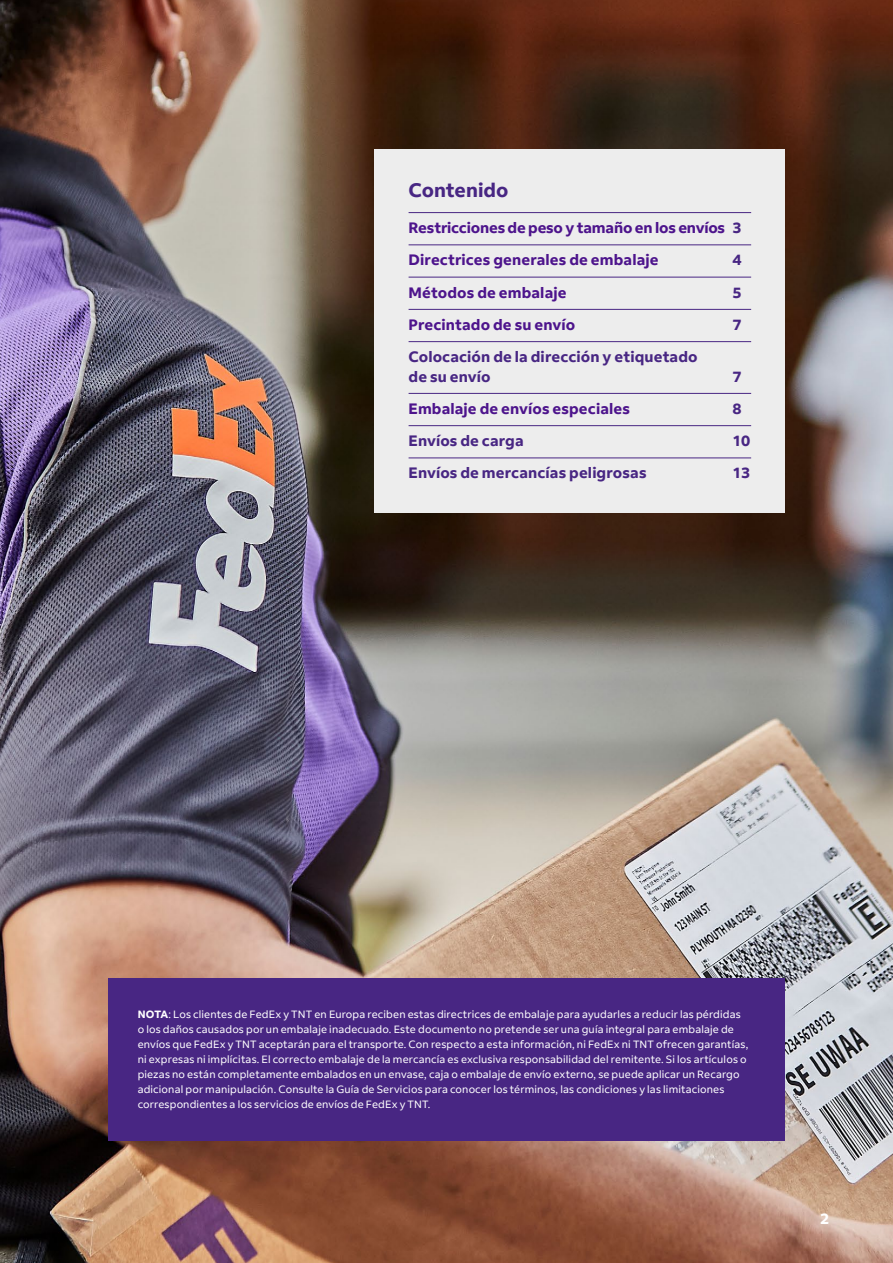
<style>
.page{position:relative;width:893px;height:1263px;background:#fff}
.page>*{position:absolute;margin:0;border:0;box-sizing:border-box;transform-origin:0 0}
.t1{font:700 19.5px "Fed Ex Sans";color:#482683}
.t2{font:700 15px/32.2px "Fed Ex Sans";letter-spacing:.005em;color:#4d148c}
.t3{font:700 15px/19.5px "Fed Ex Sans";letter-spacing:.01em;color:#482683}
.t4{font:700 15px "Fed Ex Sans";color:#fff}
.t5{font:10.5px/15px "Fed Ex Sans";letter-spacing:.015em;color:#fff}
.s1{color:#482683}
.s2{font-weight:700}
</style>
<div class="page">
<img style="left:0;top:0;width:893px;height:1263px">
<div style="left:375px;top:149px;width:410px;height:363px;background:#ededed"></div>
<hr style="left:409px;top:212px;width:342px;height:1px;background:#482683">
<hr style="left:409px;top:245px;width:342px;height:1px;background:#482683">
<hr style="left:409px;top:277px;width:342px;height:1px;background:#482683">
<hr style="left:409px;top:309px;width:342px;height:1px;background:#482683">
<hr style="left:409px;top:341px;width:342px;height:1px;background:#482683">
<hr style="left:409px;top:393px;width:342px;height:1px;background:#482683">
<hr style="left:409px;top:425px;width:342px;height:1px;background:#482683">
<hr style="left:409px;top:458px;width:342px;height:1px;background:#482683">
<div style="left:108px;top:978px;width:677px;height:163px;background:#482683"></div>
<h1 class="t1" style="left:409px;top:178px;width:101px">Contenido</h1>
<h2 class="t2" style="left:409px;top:212px;width:335px">Restricciones de peso y tamaño en los envíos <span class="s1">3<br></span>Directrices generales de embalaje</h2>
<h2 class="t3" style="left:733px;top:250px;width:11px">4</h2>
<h2 class="t2" style="left:409px;top:276px;width:159px">Métodos de embalaje</h2>
<h2 class="t3" style="left:733px;top:283px;width:11px">5</h2>
<h2 class="t2" style="left:409px;top:308px;width:168px">Precintado de su envío</h2>
<h2 class="t3" style="left:733px;top:315px;width:11px">7</h2>
<h2 class="t3" style="left:409px;top:347px;width:291px">Colocación de la dirección y etiquetado de su envío</h2>
<h2 class="t3" style="left:733px;top:367px;width:11px">7</h2>
<h2 class="t2" style="left:409px;top:392px;width:223px">Embalaje de envíos especiales</h2>
<h2 class="t3" style="left:733px;top:399px;width:11px">8</h2>
<h2 class="t3" style="left:409px;top:431px;width:117px">Envíos de carga</h2>
<h2 class="t3" style="left:733px;top:431px;width:19px">10</h2>
<h2 class="t3" style="left:409px;top:463px;width:239px">Envíos de mercancías peligrosas</h2>
<h2 class="t3" style="left:733px;top:463px;width:19px">13</h2>
<p class="t5" style="left:138px;top:1006px;width:612px"><span class="s2">NOTA</span>: Los clientes de FedEx y TNT en Europa reciben estas directrices de embalaje para ayudarles a reducir las pérdidas o los daños causados por un embalaje inadecuado. Este documento no pretende ser una guía integral para embalaje de envíos que FedEx y TNT aceptarán para el transporte. Con respecto a esta información, ni FedEx ni TNT ofrecen garantías, ni expresas ni implícitas. El correcto embalaje de la mercancía es exclusiva responsabilidad del remitente. Si los artículos o piezas no están completamente embalados en un envase, caja o embalaje de envío externo, se puede aplicar un Recargo adicional por manipulación. Consulte la Guía de Servicios para conocer los términos, las condiciones y las limitaciones correspondientes a los servicios de envíos de FedEx y TNT.</p>
<h2 class="t4" style="left:820px;top:1210px;width:11px">2</h2>
</div>
